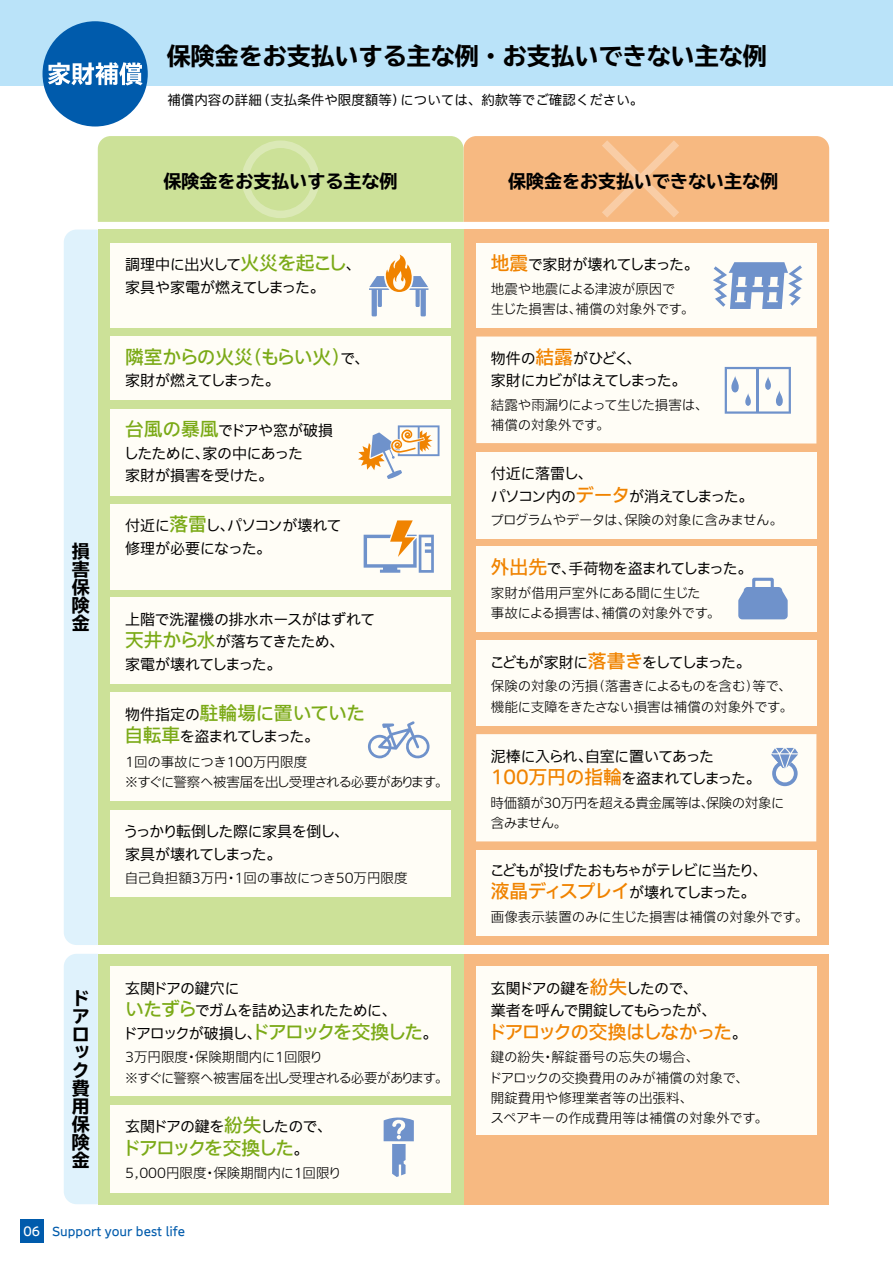
<style>
.page{position:relative;width:893px;height:1263px;background:#fff}
.page>*{position:absolute;margin:0;border:0;box-sizing:border-box;transform-origin:0 0}
.t1{font:700 expanded 24px "TBUD Go Std";color:#000}
.t2{font:500 18.75px "Iwa UCDA Goth Std";letter-spacing:-.01em;color:#7baa17}
.t3{font:500 18.75px "Iwa UCDA Goth Std";letter-spacing:-.09em;color:#f08300}
.t4{font:500 18.75px "Iwa UCDA Goth Std";letter-spacing:-.02em;color:#7baa17}
.t5{font:500 18.75px "Iwa UCDA Goth Std";letter-spacing:-.09em;color:#7baa17}
.t6{font:700 expanded 18px/18px "TBUD Go Std";color:#000;text-align:justify}
.t7{font:100 15px/22.5px "Iwa UCDA Goth Std";letter-spacing:-.05em;color:#000}
.t8{font:100 15px/22.5px "Iwa UCDA Goth Std";letter-spacing:-.02em;color:#000}
.t9{font:100 15px/22.5px "Iwa UCDA Goth Std";letter-spacing:-.01em;color:#000}
.t10{font:100 15px/22.5px "Iwa UCDA Goth Std";letter-spacing:-.07em;color:#000}
.t11{font:100 15px/22.5px "Iwa UCDA Goth Std";letter-spacing:-.09em;color:#000}
.t12{font:100 15px "Iwa UCDA Goth Std";letter-spacing:-.11em;color:#000}
.t13{font:100 15px "Iwa UCDA Goth Std";letter-spacing:-.08em;color:#000}
.t14{font:100 15px "Iwa UCDA Goth Std";letter-spacing:-.1em;color:#000}
.t15{font:300 13.5px/20.2px "Iwa UCDA Goth Std";letter-spacing:-.01em;color:#000}
.t16{font:100 13.5px "Iwa UCDA Goth Std";color:#000}
.t17{font:300 13.5px/20.2px "Iwa UCDA Goth Std";letter-spacing:-.03em;color:#000}
.t18{font:300 13.5px "Iwa UCDA Goth Std";letter-spacing:-.04em;color:#000}
.t19{font:500 12px "Iwa UCDA Goth Std";color:#005bac}
.s1{font-weight:500;font-size:18.75px;color:#7baa17}
.s2{font-weight:100;font-size:15px;color:#000}
.s3{font-weight:500;font-size:18.75px;color:#f08300}
.s4{font-size:12.45px;color:#fff}
</style>
<div class="page">
<svg style="left:98px;top:136px;width:731px;height:86px;background:#e2cd8e"></svg>
<div style="left:242px;top:140px;width:77px;height:78px;border:8px solid #fff;border-radius:50%"></div>
<div style="left:463px;top:229px;width:366px;height:716px;background:#f7b981"></div>
<div style="left:98px;top:229px;width:365px;height:716px;background:#cce198"></div>
<div style="left:64px;top:230px;width:34px;height:715px;background:#dff2fc"></div>
<div style="left:111px;top:336px;width:340px;height:64px;background:#fffdf6"></div>
<div style="left:111px;top:598px;width:340px;height:86px;background:#fffdf6"></div>
<div style="left:111px;top:810px;width:340px;height:87px;background:#fffdf6"></div>
<div style="left:111px;top:243px;width:340px;height:85px;background:#fffdf6"></div>
<svg style="left:369px;top:255px;width:59px;height:61px"></svg>
<div style="left:111px;top:409px;width:340px;height:86px;background:#fffdf6"></div>
<svg style="left:358px;top:425px;width:81px;height:54px"></svg>
<div style="left:111px;top:504px;width:340px;height:85px;background:#fffdf6"></div>
<svg style="left:364px;top:520px;width:70px;height:53px"></svg>
<div style="left:111px;top:692px;width:340px;height:109px;background:#fffdf6"></div>
<svg style="left:368px;top:721px;width:62px;height:38px"></svg>
<div style="left:476px;top:452px;width:340px;height:86px;background:#fffdf6"></div>
<div style="left:476px;top:640px;width:340px;height:86px;background:#fffdf6"></div>
<div style="left:476px;top:850px;width:340px;height:85px;background:#fffdf6"></div>
<div style="left:476px;top:243px;width:340px;height:85px;background:#fffdf6"></div>
<svg style="left:713px;top:262px;width:90px;height:47px"></svg>
<div style="left:476px;top:336px;width:340px;height:107px;background:#fffdf6"></div>
<svg style="left:725px;top:367px;width:66px;height:47px"></svg>
<div style="left:476px;top:547px;width:340px;height:85px;background:#fffdf6"></div>
<svg style="left:738px;top:578px;width:50px;height:41px"></svg>
<div style="left:476px;top:734px;width:340px;height:107px;background:#fffdf6"></div>
<svg style="left:771px;top:748px;width:27px;height:38px"></svg>
<div style="left:463px;top:954px;width:366px;height:250px;background:#f7b981"></div>
<div style="left:98px;top:954px;width:365px;height:250px;background:#cce198"></div>
<div style="left:64px;top:954px;width:34px;height:250px;background:#dff2fc"></div>
<div style="left:476px;top:966px;width:340px;height:169px;background:#fffdf6"></div>
<div style="left:111px;top:966px;width:340px;height:130px;background:#fffdf6"></div>
<div style="left:111px;top:1105px;width:340px;height:87px;background:#fffdf6"></div>
<svg style="left:384px;top:1117px;width:30px;height:60px"></svg>
<div style="left:20px;top:1219px;width:24px;height:24px;background:#005bac"></div>
<div style="left:0;top:0;width:893px;height:85px;background:#bae3f9"></div>
<div style="left:43px;top:21px;width:105px;height:105px;background:#005bac;border-radius:50%"></div>
<svg style="left:48px;top:62px;width:95px;height:23px"></svg>
<h1 class="t1" style="left:167px;top:43px;width:601px">保険金をお支払いする主な例・お支払いできない主な例</h1>
<p class="t16" style="left:167px;top:90px;width:477px">補償内容の詳細（支払条件や限度額等）については、約款等でご確認ください。</p>
<h3 class="t6" style="left:72px;top:543px;width:19px">損害保険金</h3>
<h3 class="t6" style="left:164px;top:173px;width:235px">保険金をお支払いする主な例</h3>
<h3 class="t6" style="left:508px;top:173px;width:271px">保険金をお支払いできない主な例</h3>
<p class="t9" style="left:125px;top:253px;width:237px">調理中に出火して<span class="s1">火災を起こし</span>、家具や家電が燃えてしまった。</p>
<h2 class="t2" style="left:125px;top:343px;width:246px">隣室からの火災（もらい火）<span class="s2">で、</span></h2>
<p class="t14" style="left:125px;top:370px;width:156px">家財が燃えてしまった。</p>
<p class="t8" style="left:124px;top:418px;width:211px"><span class="s1">台風の暴風</span>でドアや窓が破損したために、家の中にあった<br>家財が損害を受けた。</p>
<p class="t9" style="left:125px;top:513px;width:218px">付近に<span class="s1">落雷</span>し、パソコンが壊れて修理が必要になった。</p>
<p class="t8" style="left:125px;top:607px;width:252px">上階で洗濯機の排水ホースがはずれて<span class="s1">天井から水</span>が落ちてきたため、<br>家電が壊れてしまった。</p>
<h2 class="t4" style="left:125px;top:699px;width:242px"><span class="s2">物件指定の</span>駐輪場に置いていた</h2>
<p class="t13" style="left:125px;top:726px;width:196px"><span class="s1">自転車</span>を盗まれてしまった。</p>
<p class="t15" style="left:125px;top:751px;width:325px">1回の事故につき100万円限度<br>※すぐに警察へ被害届を出し受理される必要があります。</p>
<p class="t7" style="left:124px;top:819px;width:227px">うっかり転倒した際に家具を倒し、家具が壊れてしまった。</p>
<p class="t15" style="left:125px;top:867px;width:284px">自己負担額3万円・1回の事故につき50万円限度</p>
<p class="t7" style="left:491px;top:253px;width:209px"><span class="s3">地震</span>で家財が壊れてしまった。</p>
<p class="t15" style="left:491px;top:278px;width:205px">地震や地震による津波が原因で<br>生じた損害は、補償の対象外です。</p>
<p class="t11" style="left:491px;top:346px;width:197px">物件の<span class="s3">結露</span>がひどく、<br>家財にカビがはえてしまった。</p>
<p class="t15" style="left:491px;top:394px;width:219px">結露や雨漏りによって生じた損害は、補償の対象外です。</p>
<p class="t7" style="left:491px;top:461px;width:264px">付近に落雷し、<br>パソコン内の<span class="s3">データ</span>が消えてしまった。</p>
<p class="t18" style="left:490px;top:511px;width:294px">プログラムやデータは、保険の対象に含みません。</p>
<p class="t7" style="left:491px;top:556px;width:263px"><span class="s3">外出先</span>で、手荷物を盗まれてしまった。</p>
<p class="t15" style="left:491px;top:582px;width:231px">家財が借用戸室外にある間に生じた<br>事故による損害は、補償の対象外です。</p>
<p class="t12" style="left:490px;top:651px;width:263px">こどもが家財に<span class="s3">落書き</span>をしてしまった。</p>
<p class="t15" style="left:491px;top:675px;width:303px">保険の対象の汚損（落書きによるものを含む）等で、機能に支障をきたさない損害は補償の対象外です。</p>
<p class="t7" style="left:491px;top:743px;width:271px">泥棒に入られ、自室に置いてあった<br><span class="s3">100万円の指輪</span>を盗まれてしまった。</p>
<p class="t17" style="left:491px;top:791px;width:295px">時価額が30万円を超える貴金属等は、保険の対象に含みません。</p>
<p class="t10" style="left:490px;top:858px;width:279px">こどもが投げたおもちゃがテレビに当たり、<span class="s3">液晶ディスプレイ</span>が壊れてしまった。</p>
<p class="t15" style="left:491px;top:905px;width:319px">画像表示装置のみに生じた損害は補償の対象外です。</p>
<h3 class="t6" style="left:72px;top:990px;width:19px">ドアロック費用保険金</h3>
<p class="t7" style="left:123px;top:976px;width:316px">玄関ドアの鍵穴に<br><span class="s1">いたずら</span>でガムを詰め込まれたために、<br>ドアロックが破損し、<span class="s1">ドアロックを交換した</span>。</p>
<p class="t15" style="left:125px;top:1046px;width:325px">3万円限度・保険期間内に1回限り<br>※すぐに警察へ被害届を出し受理される必要があります。</p>
<p class="t7" style="left:125px;top:1114px;width:208px">玄関ドアの鍵を<span class="s1">紛失</span>したので、</p>
<h2 class="t5" style="left:122px;top:1134px;width:188px">ドアロックを交換した<span class="s2">。</span></h2>
<p class="t15" style="left:125px;top:1162px;width:218px">5,000円限度・保険期間内に1回限り</p>
<p class="t19" style="left:24px;top:1222px;width:163px"><span class="s4">06</span> Support your best life</p>
<p class="t7" style="left:491px;top:976px;width:227px">玄関ドアの鍵を<span class="s3">紛失</span>したので、業者を呼んで開錠してもらったが、</p>
<h2 class="t3" style="left:488px;top:1018px;width:260px">ドアロックの交換はしなかった<span class="s2">。</span></h2>
<p class="t15" style="left:489px;top:1046px;width:281px">鍵の紛失・解錠番号の忘失の場合、<br>ドアロックの交換費用のみが補償の対象で、<br>開錠費用や修理業者等の出張料、<br>スペアキーの作成費用等は補償の対象外です。</p>
</div>
